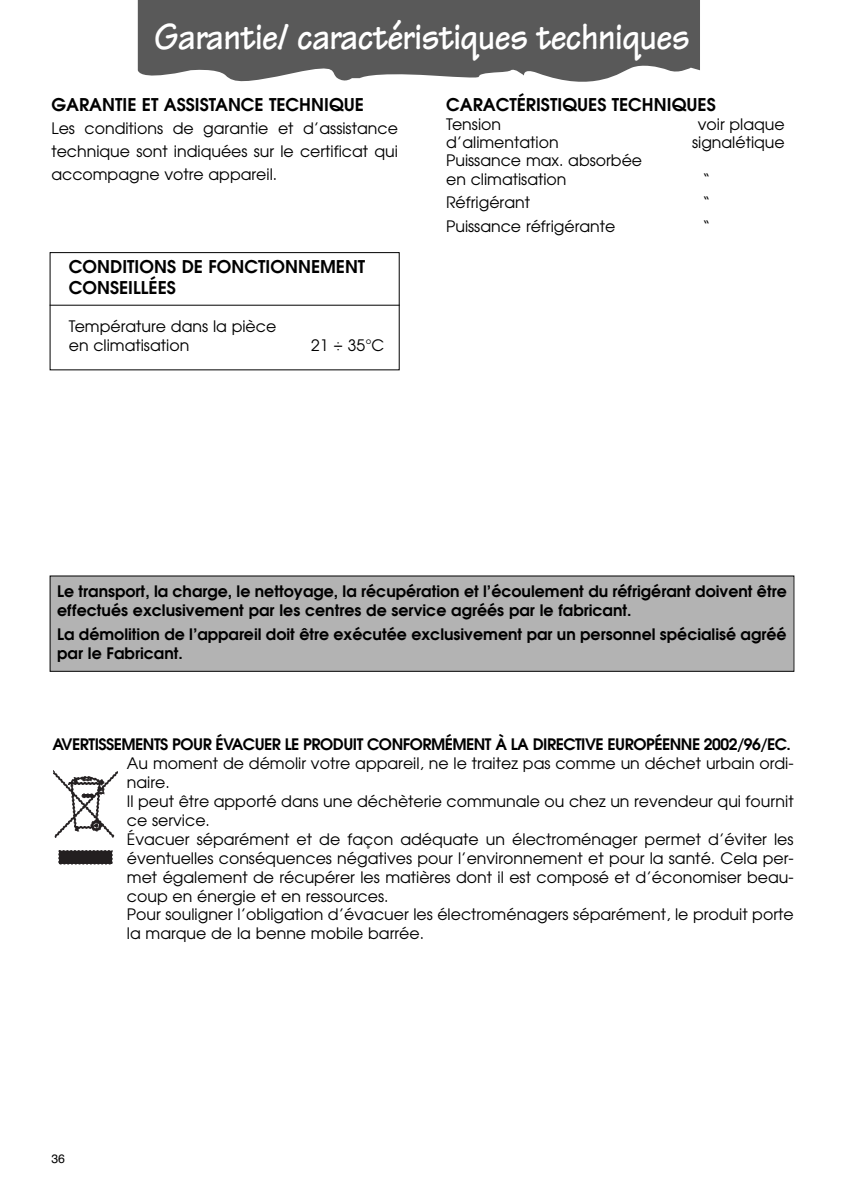
<style>
.page{position:relative;width:844px;height:1191px;background:#fff}
.page>*{position:absolute;margin:0;border:0;box-sizing:border-box;transform-origin:0 0}
.t1{font:700 38.5px "Tekton";letter-spacing:-.02em;color:#fff;scale:.9 1}
.t2{font:600 17.5px/21px "Avant Garde";color:#000}
.t3{font:15.75px/18.9px "Avant Garde";color:#000}
.t4{font:600 15.75px/18.9px "Avant Garde";color:#000}
.t5{font:600 15.75px "Avant Garde";letter-spacing:-.035em;color:#000}
.t6{font:12.25px "Helvetica";color:#000}
</style>
<div class="page">
<svg style="left:138px;top:0;width:561px;height:82px;background:#686868"></svg>
<div style="left:50px;top:252px;width:349px;height:118px;border:1px solid #000"></div>
<hr style="left:50px;top:305px;width:349px;height:1px;background:#000">
<div style="left:50px;top:576px;width:743px;height:95px;background:#b3b3b3"></div>
<div style="left:50px;top:575px;width:744px;height:97px;border:1px solid #000"></div>
<svg style="left:53px;top:770px;width:65px;height:94px"></svg>
<h1 class="t1" style="left:154px;top:23px;width:596px">Garantie/ caractéristiques techniques</h1>
<p class="t2" style="left:51px;top:96px;width:314px">GARANTIE ET ASSISTANCE TECHNIQUE</p>
<p class="t3" style="left:51px;top:118px;width:348px;line-height:22.8px;text-align:justify">Les conditions de garantie et d’assistance technique sont indiquées sur le certificat qui accompagne votre appareil.</p>
<p class="t2" style="left:446px;top:96px;width:271px">CARACTÉRISTIQUES TECHNIQUES</p>
<p class="t3" style="left:446px;top:116px;width:56px">Tension</p>
<p class="t3" style="left:697px;top:116px;width:88px">voir plaque</p>
<p class="t3" style="left:446px;top:134px;width:114px">d’alimentation</p>
<p class="t3" style="left:692px;top:134px;width:94px">signalétique</p>
<p class="t3" style="left:446px;top:153px;width:197px;line-height:18.4px">Puissance max. absorbée en climatisation</p>
<p class="t3" style="left:702px;top:171px;width:9px">“</p>
<p class="t2" style="left:69px;top:257px;width:298px">CONDITIONS DE FONCTIONNEMENT<br>CONSEILLÉES</p>
<p class="t3" style="left:69px;top:319px;width:209px">Température dans la pièce en climatisation</p>
<p class="t3" style="left:311px;top:337px;width:75px">21 ÷ 35°C</p>
<p class="t3" style="left:446px;top:194px;width:85px">Réfrigérant</p>
<p class="t3" style="left:702px;top:194px;width:9px">“</p>
<p class="t3" style="left:446px;top:218px;width:171px">Puissance réfrigérante</p>
<p class="t3" style="left:702px;top:218px;width:9px">“</p>
<p class="t4" style="left:57px;top:583px;width:730px">Le transport, la charge, le nettoyage, la récupération et l’écoulement du réfrigérant doivent être effectués exclusivement par les centres de service agréés par le fabricant.</p>
<p class="t4" style="left:57px;top:626px;width:730px">La démolition de l’appareil doit être exécutée exclusivement par un personnel spécialisé agréé par le Fabricant.</p>
<p class="t5" style="left:52px;top:738px;width:740px">AVERTISSEMENTS POUR ÉVACUER LE PRODUIT CONFORMÉMENT À LA DIRECTIVE EUROPÉENNE 2002/96/EC.</p>
<p class="t3" style="left:127px;top:755px;width:668px">Au moment de démolir votre appareil, ne le traitez pas comme un déchet urbain ordi&shy;naire.<br>Il peut être apporté dans une déchèterie communale ou chez un revendeur qui fournit ce service.<br>Évacuer séparément et de façon adéquate un électroménager permet d’éviter les éventuelles conséquences négatives pour l’environnement et pour la santé. Cela per&shy;met également de récupérer les matières dont il est composé et d’économiser beau&shy;coup en énergie et en ressources.<br>Pour souligner l’obligation d’évacuer les électroménagers séparément, le produit porte la marque de la benne mobile barrée.</p>
<p class="t6" style="left:51px;top:1154px;width:15px">36</p>
</div>
